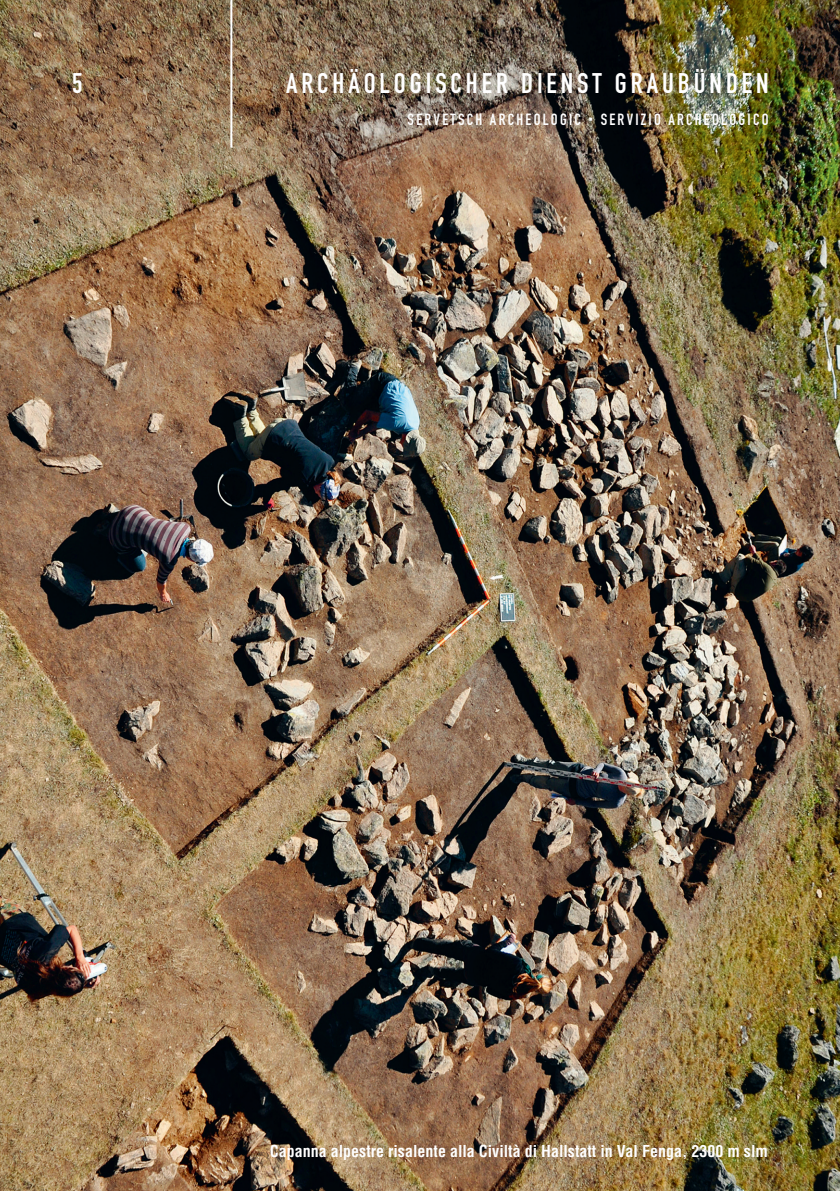
<style>
.page{position:relative;width:840px;height:1191px;background:#fff}
.page>*{position:absolute;margin:0;border:0;box-sizing:border-box;transform-origin:0 0}
.t1{font:28px "DIN Engschrift Std";letter-spacing:.14em;color:#fff}
.t2{font:700 condensed 16px "Helvetica LT Std";color:#fff}
.t3{font:16px "DIN Engschrift Std";letter-spacing:.14em;color:#fff}
</style>
<div class="page">
<img style="left:0;top:0;width:839px;height:1191px">
<hr style="left:230px;top:0;width:2px;height:148px;background:#fff">
<h1 class="t1" style="left:72px;top:67px;width:12px">5</h1>
<h1 class="t1" style="left:286px;top:67px;width:484px">ARCHÄOLOGISCHER DIENST GRAUBÜNDEN</h1>
<p class="t3" style="left:407px;top:110px;width:362px">SERVETSCH ARCHEOLOGIC SERVIZIO ARCHEOLOGICO</p>
<p class="t2" style="left:270px;top:1141px;width:499px">Capanna alpestre risalente alla Civiltà di Hallstatt in Val Fenga, 2300 m slm</p>
</div>
